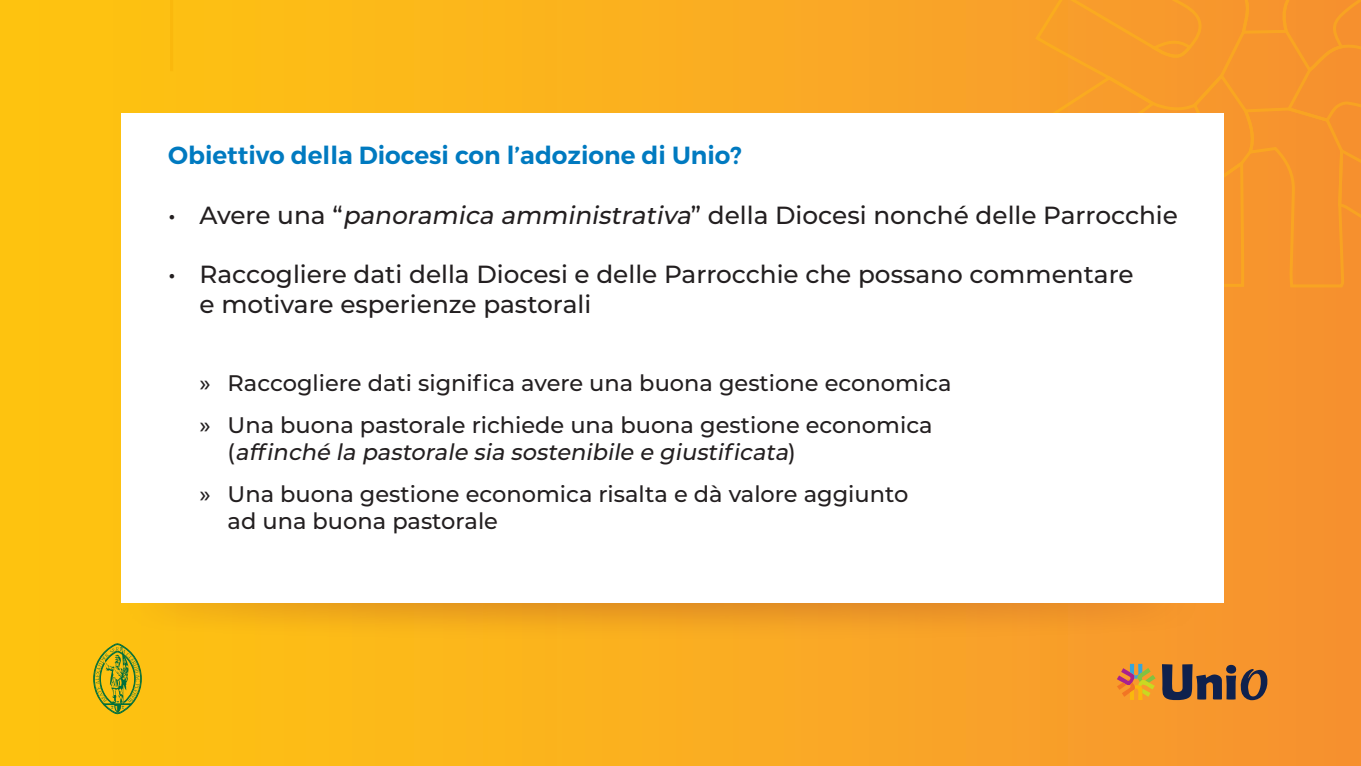
<style>
.page{position:relative;width:1361px;height:766px;background:#fff}
.page>*{position:absolute;margin:0;border:0;box-sizing:border-box;transform-origin:0 0}
.rientro_testo{font:500 24.75px "Montserrat";color:#231f20}
.rientro_testo-2{font:600 24.75px "Montserrat";color:#007ac0}
.rientro_testo-3{font:500 22.5px "Montserrat";color:#231f20}
.rientro_testo-4{font:italic 500 22.5px "Montserrat";color:#231f20}
.s1{font-style:italic}
.s2{font-style:normal}
</style>
<div class="page">
<div style="left:0;top:0;width:1361px;height:765px;background:linear-gradient(to right,#fec70f,#f69232)"></div>
<svg style="left:1033px;top:0;width:328px;height:289px;background:#f7972b"></svg>
<svg style="left:93px;top:643px;width:49px;height:70px;background:#b3a91d"></svg>
<svg style="left:1162px;top:664px;width:106px;height:36px;background:#805a3d"></svg>
<svg style="left:1117px;top:663px;width:38px;height:36px"></svg>
<div style="left:120px;top:544px;width:1084px;height:97px;background:#b15327;opacity:.75"></div>
<div style="left:121px;top:113px;width:1103px;height:489px;background:#fff"></div>
<hr style="left:170px;top:0;width:3px;height:71px;background:#fab80d">
<p class="rientro_testo-2" style="left:168px;top:140px;width:575px">Obiettivo della Diocesi con l’adozione di Unio?</p>
<p class="rientro_testo" style="left:168px;top:198px;width:1011px">• Avere una “<span class="s1">panoramica amministrativa</span>” della Diocesi nonché delle Parrocchie</p>
<p class="rientro_testo" style="left:168px;top:257px;width:967px">• Raccogliere dati della Diocesi e delle Parrocchie che possano commentare</p>
<p class="rientro_testo" style="left:200px;top:287px;width:393px">e motivare esperienze pastorali</p>
<p class="rientro_testo-3" style="left:200px;top:367px;width:753px">» Raccogliere dati significa avere una buona gestione economica</p>
<p class="rientro_testo-3" style="left:200px;top:409px;width:734px">» Una buona pastorale richiede una buona gestione economica</p>
<p class="rientro_testo-4" style="left:228px;top:436px;width:570px"><span class="s2">(</span> affinché la pastorale sia sostenibile e giustificata<span class="s2">)</span></p>
<p class="rientro_testo-3" style="left:200px;top:478px;width:710px">» Una buona gestione economica risalta e dà valore aggiunto</p>
<p class="rientro_testo-3" style="left:228px;top:505px;width:272px">ad una buona pastorale</p>
</div>
